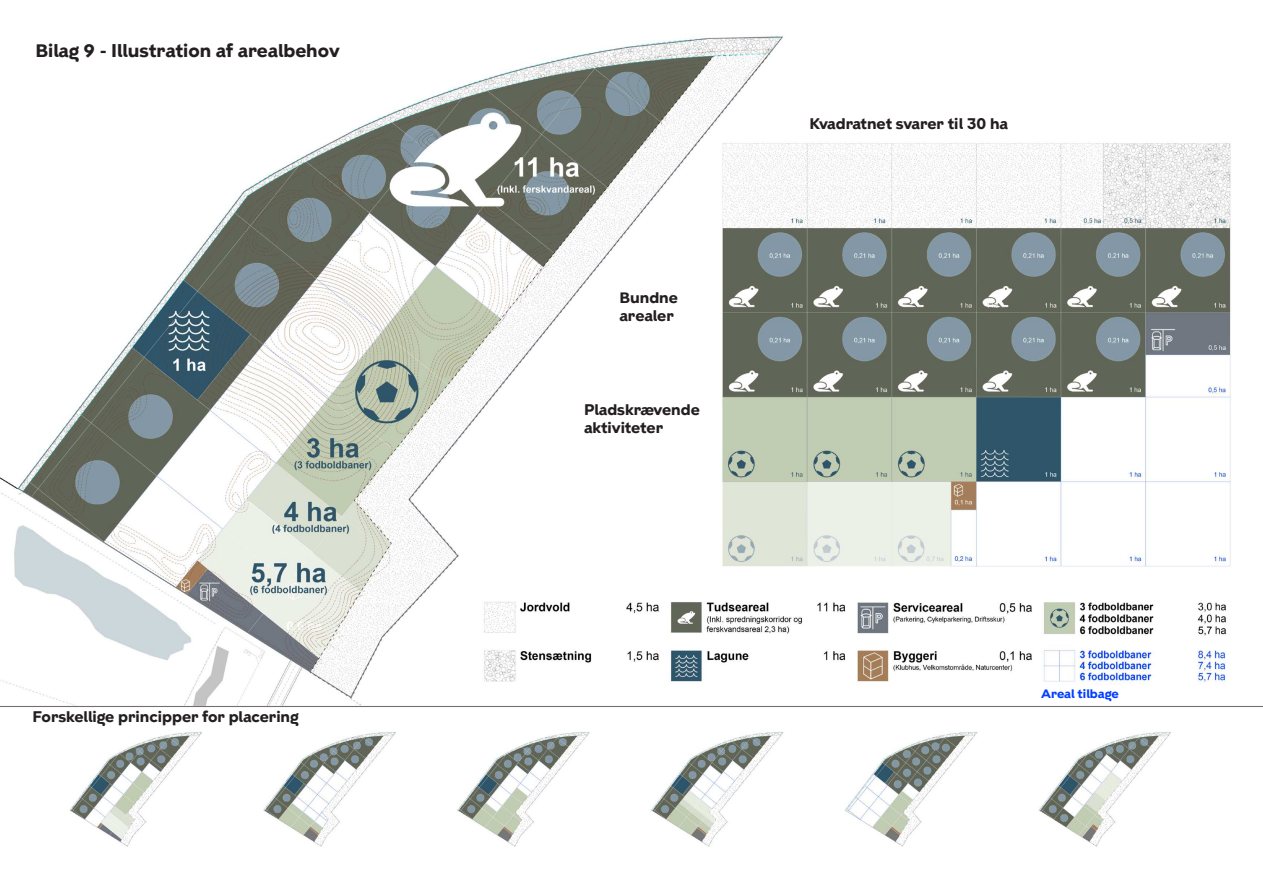
<style>
.page{position:relative;width:1263px;height:893px;background:#fff}
.page>*{position:absolute;margin:0;border:0;box-sizing:border-box;transform-origin:0 0}
.t1{font:700 18px "KBH";color:#231f20}
.t2{font:700 15px/18px "KBH";color:#231f20}
.t3{font:700 12px "KBH";color:#043fff}
</style>
<div class="page">
<img style="left:0;top:35px;width:1263px;height:812px">
<div style="left:14px;top:26px;width:213px;height:54px;background:#fff"></div>
<p class="t1" style="left:35px;top:44px;width:306px">Bilag 9 - Illustration af arealbehov</p>
<p class="t2" style="left:33px;top:709px;width:268px">Forskellige principper for placering</p>
<p class="t2" style="left:619px;top:291px;width:60px">Bundne arealer</p>
<p class="t2" style="left:584px;top:402px;width:117px">Pladskrævende aktiviteter</p>
<p class="t2" style="left:809px;top:116px;width:200px">Kvadratnet svarer til 30 ha</p>
<p class="t3" style="left:1041px;top:689px;width:79px">Areal tilbage</p>
</div>
